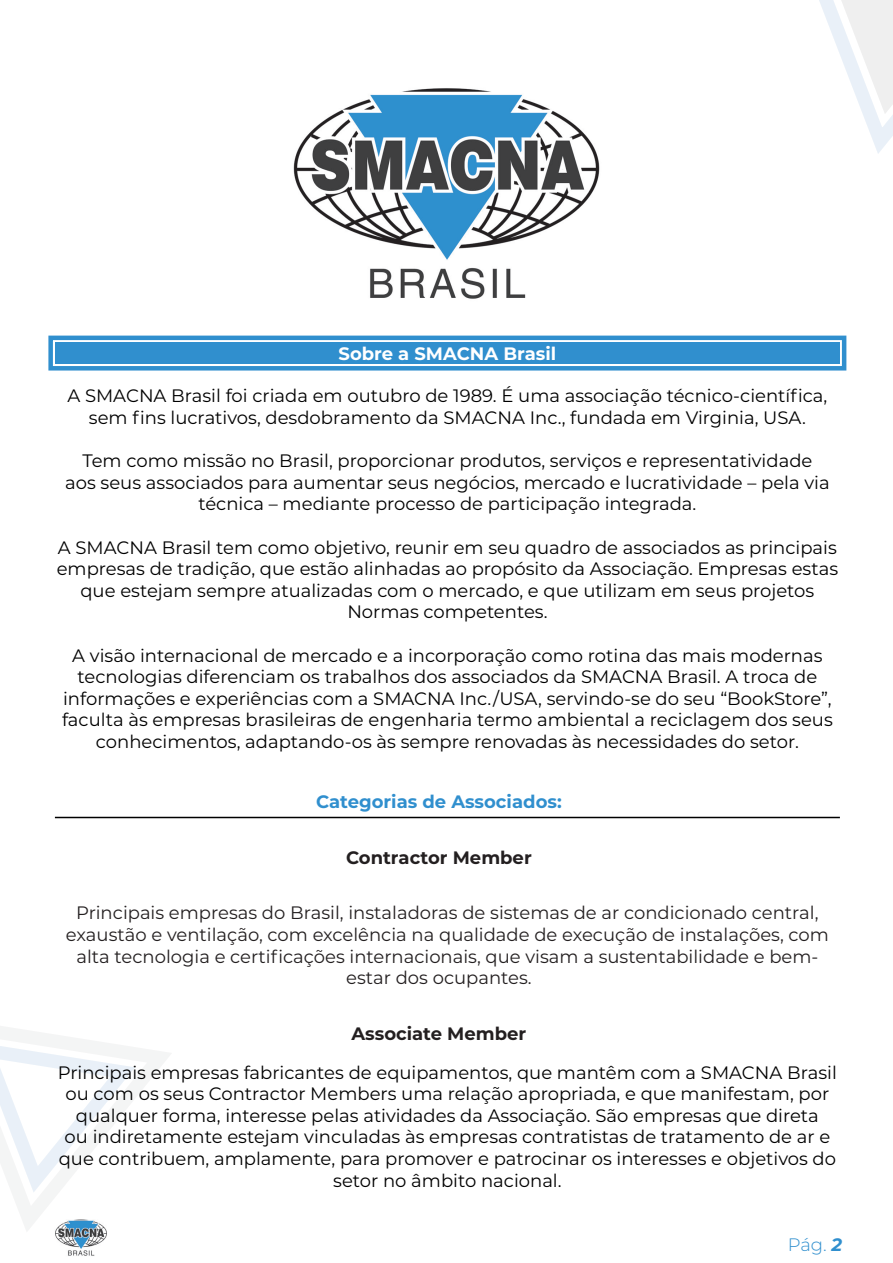
<style>
.page{position:relative;width:893px;height:1263px;background:#fff}
.page>*{position:absolute;margin:0;border:0;box-sizing:border-box;transform-origin:0 0}
.Texto{font:18px/21.6px "Montserrat";color:#000;text-align:center}
.Subtitulo{font:18px "Montserrat";color:#231f20}
.Subtitulo-2{font:700 18px "Montserrat";color:#231f20}
.Título{font:700 18px "Montserrat";color:#308fce}
.DATA{font:700 18px "Montserrat";color:#fff}
.t1{font:300 18px "Montserrat";color:#308fce}
.s1{font-weight:700;font-style:italic}
</style>
<div class="page">
<img style="left:55px;top:1234px;width:52px;height:22px">
<svg style="left:0;top:1026px;width:171px;height:208px"></svg>
<svg style="left:819px;top:0;width:74px;height:154px"></svg>
<div style="left:55px;top:342px;width:785px;height:22px;background:#308fce"></div>
<div style="left:48px;top:336px;width:798px;height:34px;border:4px solid #308fce"></div>
<hr style="left:55px;top:817px;width:785px;height:1px;background:#000">
<img style="left:293px;top:88px;width:307px;height:211px">
<p class="DATA" style="left:339px;top:340px;width:219px">Sobre a SMACNA Brasil</p>
<p class="Texto" style="left:67px;top:385px;width:761px">A SMACNA Brasil foi criada em outubro de 1989. É uma associação técnico-científica, sem fins lucrativos, desdobramento da SMACNA Inc., fundada em Virginia, USA.</p>
<p class="Texto" style="left:65px;top:449px;width:766px">Tem como missão no Brasil, proporcionar produtos, serviços e representatividade aos seus associados para aumentar seus negócios, mercado e lucratividade – pela via técnica – mediante processo de participação integrada.</p>
<p class="Texto" style="left:57px;top:536px;width:783px">A SMACNA Brasil tem como objetivo, reunir em seu quadro de associados as principais empresas de tradição, que estão alinhadas ao propósito da Associação. Empresas estas que estejam sempre atualizadas com o mercado, e que utilizam em seus projetos Normas competentes.</p>
<p class="Texto" style="left:62px;top:644px;width:772px">A visão internacional de mercado e a incorporação como rotina das mais modernas tecnologias diferenciam os trabalhos dos associados da SMACNA Brasil. A troca de informações e experiências com a SMACNA Inc./USA, servindo-se do seu “BookStore”, faculta às empresas brasileiras de engenharia termo ambiental a reciclagem dos seus conhecimentos, adaptando-os às sempre renovadas às necessidades do setor.</p>
<p class="Título" style="left:316px;top:789px;width:247px">Categorias de Associados:</p>
<p class="Subtitulo-2" style="left:346px;top:844px;width:187px">Contractor Member</p>
<p class="Subtitulo" style="left:76px;top:901px;width:744px">Principais empresas do Brasil, instaladoras de sistemas de ar condicionado central,</p>
<p class="Subtitulo" style="left:66px;top:922px;width:764px">exaustão e ventilação, com excelência na qualidade de execução de instalações, com</p>
<p class="Subtitulo" style="left:76px;top:944px;width:743px">alta tecnologia e certificações internacionais, que visam a sustentabilidade e bem-</p>
<p class="Subtitulo" style="left:346px;top:965px;width:187px">estar dos ocupantes.</p>
<p class="Subtitulo-2" style="left:352px;top:1020px;width:176px">Associate Member</p>
<p class="Texto" style="left:58px;top:1061px;width:780px">Principais empresas fabricantes de equipamentos, que mantêm com a SMACNA Brasil ou com os seus Contractor Members uma relação apropriada, e que manifestam, por qualquer forma, interesse pelas atividades da Associação. São empresas que direta<br>ou indiretamente estejam vinculadas às empresas contratistas de tratamento de ar e que contribuem, amplamente, para promover e patrocinar os interesses e objetivos do setor no âmbito nacional.</p>
<p class="t1" style="left:788px;top:1232px;width:56px">Pág. <span class="s1">2</span></p>
</div>
